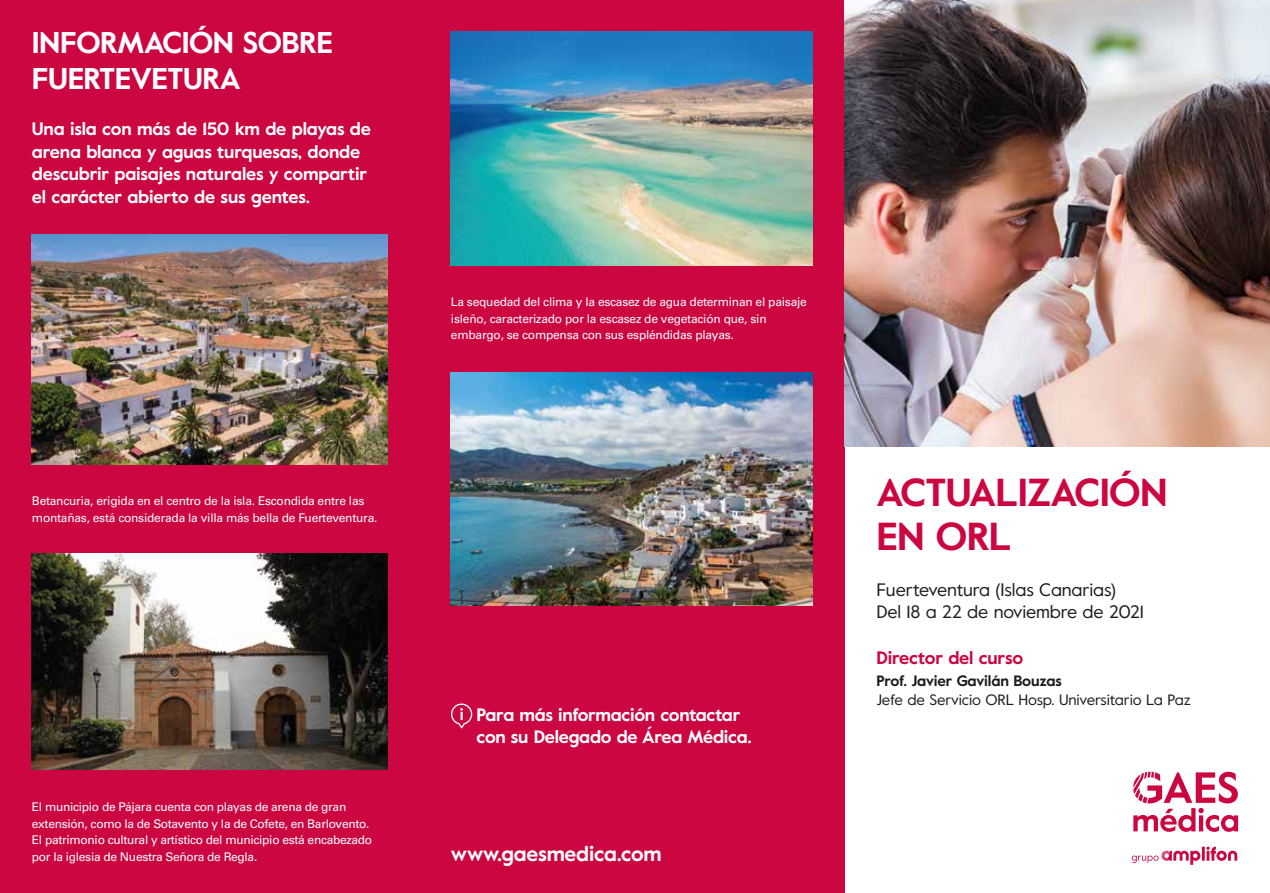
<style>
.page{position:relative;width:1270px;height:893px;background:#fff}
.page>*{position:absolute;margin:0;border:0;box-sizing:border-box;transform-origin:0 0}
.t1{font:700 39px/43.5px "Value";letter-spacing:-.015em;color:#cc0641}
.t2{font:700 30px/36px "Value";letter-spacing:-.015em;color:#fff}
.t3{font:700 21px "Value";letter-spacing:-.01em;color:#fff}
.t4{font:700 18px/22.5px "Value";letter-spacing:-.01em;color:#fff}
.t5{font:18px/22.5px "Value";letter-spacing:-.01em;color:#1d1d1b}
.t6{font:700 18px "Value";letter-spacing:-.01em;color:#cc0641}
.t7{font:15px "Value";letter-spacing:-.01em;color:#1d1d1b}
.t8{font:700 15px "Value";letter-spacing:-.01em;color:#1d1d1b}
.t9{font:12px/16.5px "Univers LT Std";letter-spacing:-.02em;color:#fff}
</style>
<div class="page">
<div style="left:0;top:0;width:844px;height:893px;background:#cc0641"></div>
<svg style="left:1131px;top:772px;width:106px;height:93px"></svg>
<img style="left:844px;top:0;width:425px;height:446px">
<img style="left:32px;top:235px;width:355px;height:230px">
<img style="left:32px;top:554px;width:355px;height:216px">
<img style="left:451px;top:32px;width:361px;height:234px">
<img style="left:451px;top:372px;width:361px;height:234px">
<svg style="left:451px;top:703px;width:21px;height:25px"></svg>
<h2 class="t2" style="left:32px;top:25px;width:302px">INFORMACIÓN SOBRE<br>FUERTEVETURA</h2>
<h3 class="t4" style="left:32px;top:118px;width:340px">Una isla con más de 150 km de playas de arena blanca y aguas turquesas, donde descubrir paisajes naturales y compartir el carácter abierto de sus gentes.</h3>
<p class="t9" style="left:32px;top:493px;width:347px">Betancuria, erigida en el centro de la isla. Escondida entre las montañas, está considerada la villa más bella de Fuerteventura.</p>
<p class="t9" style="left:32px;top:799px;width:342px">El municipio de Pájara cuenta con playas de arena de gran extensión, como la de Sotavento y la de Cofete, en Barlovento.<br>El patrimonio cultural y artístico del municipio está encabezado por la iglesia de Nuestra Señora de Regla.</p>
<p class="t9" style="left:451px;top:294px;width:357px">La sequedad del clima y la escasez de agua determinan el paisaje isleño, caracterizado por la escasez de vegetación que, sin embargo, se compensa con sus espléndidas playas.</p>
<h3 class="t4" style="left:476px;top:703px;width:277px">Para más información contactar con su Delegado de Área Médica.</h3>
<h3 class="t3" style="left:451px;top:839px;width:212px">www.gaesmedica.com</h3>
<h1 class="t1" style="left:876px;top:471px;width:293px">ACTUALIZACIÓN<br>EN ORL</h1>
<h3 class="t5" style="left:876px;top:577px;width:269px">Fuerteventura (Islas Canarias)<br>Del 18 a 22 de noviembre de 2021</h3>
<h3 class="t6" style="left:876px;top:645px;width:148px">Director del curso</h3>
<p class="t8" style="left:876px;top:670px;width:187px">Prof. Javier Gavilán Bouzas</p>
<p class="t7" style="left:876px;top:690px;width:316px">Jefe de Servicio ORL Hosp. Universitario La Paz</p>
</div>
